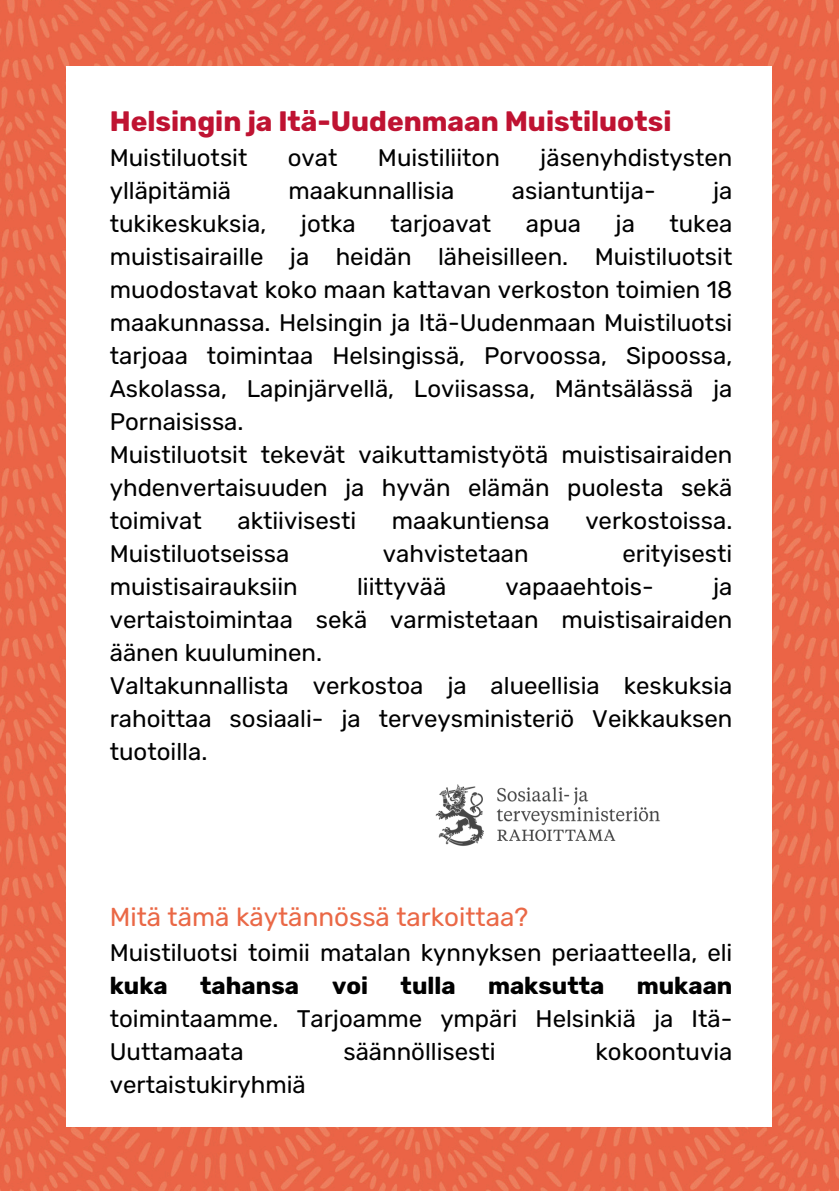
<style>
.page{position:relative;width:839px;height:1191px;background:#fff}
.page>*{position:absolute;margin:0;border:0;box-sizing:border-box;transform-origin:0 0}
.t1{font:700 28px "Rubik";color:#bf1332}
.t2{font:26px "Rubik";color:#ea6846}
.t3{font:24px/33px "Rubik";color:#000}
.t4{font:700 24px "Rubik";color:#000}
.s1{font-weight:700}
</style>
<div class="page">
<img style="left:0;top:0;width:838px;height:1191px">
<div style="left:67px;top:67px;width:705px;height:1060px;background:#fff"></div>
<img style="left:435px;top:784px;width:225px;height:62px">
<h1 class="t1" style="left:110px;top:105px;width:563px">Helsingin ja Itä-Uudenmaan Muistiluotsi</h1>
<h1 class="t3" style="left:110px;top:141px;width:139px">Muistiluotsit</h1>
<h1 class="t3" style="left:288px;top:141px;width:51px">ovat</h1>
<h1 class="t3" style="left:378px;top:141px;width:123px">Muistiliiton</h1>
<h1 class="t3" style="left:540px;top:141px;width:194px">jäsenyhdistysten</h1>
<h1 class="t3" style="left:110px;top:174px;width:123px">ylläpitämiä</h1>
<h1 class="t3" style="left:288px;top:174px;width:167px">maakunnallisia</h1>
<h1 class="t3" style="left:512px;top:174px;width:145px">asiantuntija-</h1>
<h1 class="t3" style="left:713px;top:174px;width:21px">ja</h1>
<h1 class="t3" style="left:110px;top:207px;width:158px">tukikeskuksia,</h1>
<h1 class="t3" style="left:301px;top:207px;width:56px">jotka</h1>
<h1 class="t3" style="left:390px;top:207px;width:102px">tarjoavat</h1>
<h1 class="t3" style="left:525px;top:207px;width:57px">apua</h1>
<h1 class="t3" style="left:615px;top:207px;width:21px">ja</h1>
<h1 class="t3" style="left:110px;top:207px;width:624px;text-indent:559px">tukea muistisairaille ja heidän läheisilleen. Muistiluotsit muodostavat koko maan kattavan verkoston toimien 18 maakunnassa. Helsingin ja Itä-Uudenmaan Muistiluotsi tarjoaa toimintaa Helsingissä, Porvoossa, Sipoossa, Askolassa, Lapinjärvellä, Loviisassa, Mäntsälässä ja Pornaisissa.<br>Muistiluotsit tekevät vaikuttamistyötä muistisairaiden yhdenvertaisuuden ja hyvän elämän puolesta sekä toimivat</h1>
<h1 class="t3" style="left:237px;top:504px;width:120px">aktiivisesti</h1>
<h1 class="t3" style="left:392px;top:504px;width:159px">maakuntiensa</h1>
<h1 class="t3" style="left:585px;top:504px;width:149px">verkostoissa.</h1>
<h1 class="t3" style="left:110px;top:537px;width:181px">Muistiluotseissa</h1>
<h1 class="t3" style="left:383px;top:537px;width:147px">vahvistetaan</h1>
<h1 class="t3" style="left:622px;top:537px;width:111px">erityisesti</h1>
<h1 class="t3" style="left:110px;top:570px;width:189px">muistisairauksiin</h1>
<h1 class="t3" style="left:357px;top:570px;width:91px">liittyvää</h1>
<h1 class="t3" style="left:505px;top:570px;width:150px">vapaaehtois-</h1>
<h1 class="t3" style="left:110px;top:570px;width:624px;text-indent:603px">ja vertaistoimintaa sekä varmistetaan muistisairaiden äänen kuuluminen.<br>Valtakunnallista verkostoa ja alueellisia keskuksia rahoittaa sosiaali- ja terveysministeriö Veikkauksen tuotoilla.</h1>
<h1 class="t2" style="left:110px;top:902px;width:420px">Mitä tämä käytännössä tarkoittaa?</h1>
<h1 class="t3" style="left:110px;top:936px;width:624px">Muistiluotsi toimii matalan kynnyksen periaatteella, eli <span class="s1">kuka</span></h1>
<h1 class="t4" style="left:200px;top:971px;width:100px">tahansa</h1>
<h1 class="t4" style="left:332px;top:971px;width:38px">voi</h1>
<h1 class="t4" style="left:400px;top:971px;width:56px">tulla</h1>
<h1 class="t4" style="left:488px;top:971px;width:118px">maksutta</h1>
<h1 class="t3" style="left:110px;top:969px;width:624px;text-align:justify;text-indent:527px"><span class="s1">mukaan </span>toimintaamme. Tarjoamme ympäri Helsinkiä ja Itä-Uuttamaata</h1>
<h1 class="t3" style="left:343px;top:1035px;width:154px">säännöllisesti</h1>
<h1 class="t3" style="left:595px;top:1035px;width:138px">kokoontuvia</h1>
<h1 class="t3" style="left:110px;top:1068px;width:197px">vertaistukiryhmiä</h1>
</div>
